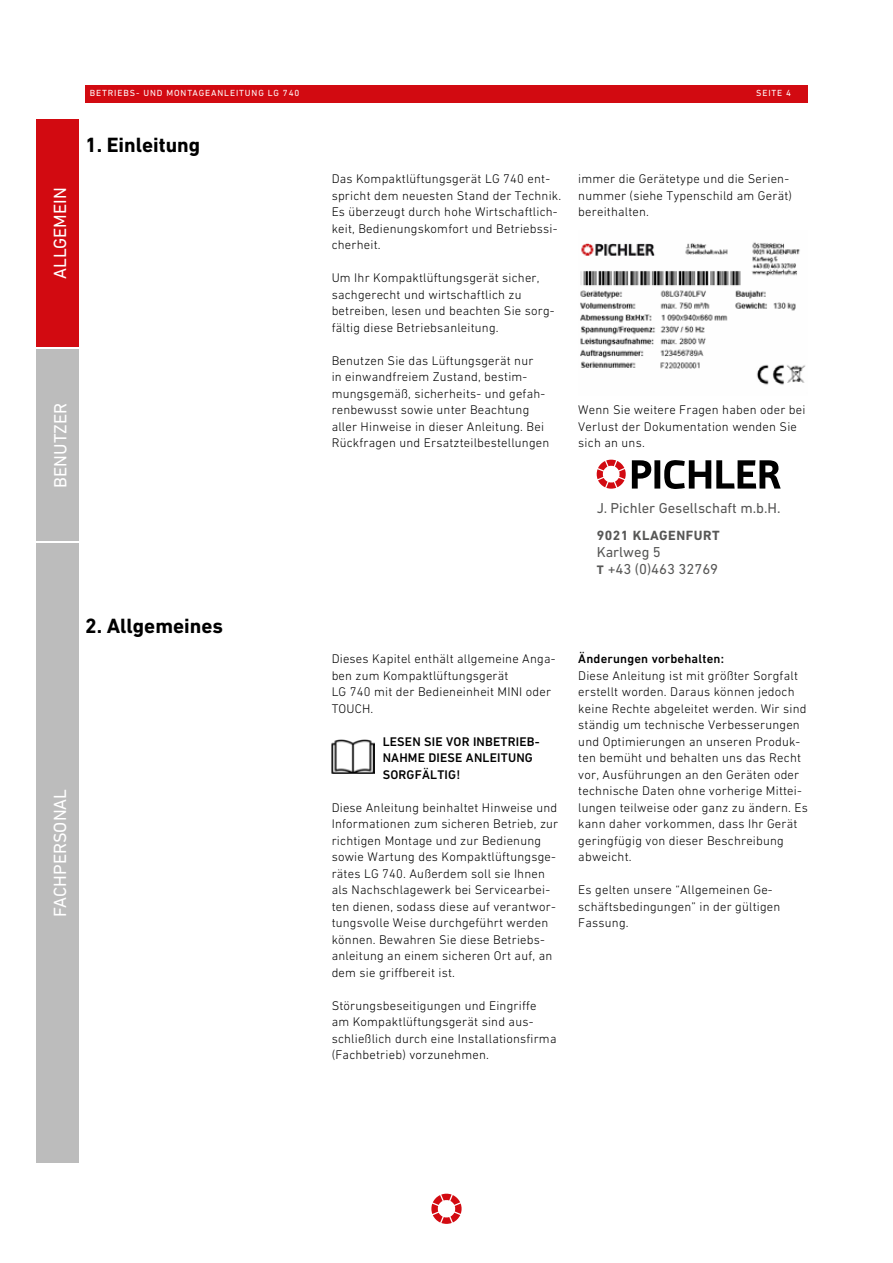
<style>
.page{position:relative;width:893px;height:1263px;background:#fff}
.page>*{position:absolute;margin:0;border:0;box-sizing:border-box;transform-origin:0 0}
.t1{font:700 21px "DIN Next LT Pro";color:#000}
.t2{font:18px "DIN Next LT Pro";color:#fff}
.t3{font:14.7px/16.8px "DIN Next LT Pro";color:#575756}
.t4{font:700 13.65px "DIN Next LT Pro";letter-spacing:.04em;color:#575756}
.t5{font:300 12.75px/16.5px "DIN Next LT Pro";letter-spacing:.015em;color:#000}
.t6{font:500 12.75px/16.5px "DIN Next LT Pro";letter-spacing:.015em;color:#000}
.t7{font:9px "DIN Next LT Pro";letter-spacing:.1em;color:#fff}
.s1{font-weight:700;font-size:12.6px}
</style>
<div class="page">
<svg style="left:431px;top:1194px;width:31px;height:30px"></svg>
<div style="left:85px;top:85px;width:723px;height:17px;background:#d20a11"></div>
<div style="left:36px;top:349px;width:43px;height:192px;background:#bcbcbc"></div>
<div style="left:36px;top:119px;width:43px;height:228px;background:#d20a11"></div>
<div style="left:36px;top:543px;width:43px;height:619px;background:#bcbcbc"></div>
<img style="left:332px;top:740px;width:42px;height:34px">
<img style="left:580px;top:242px;width:226px;height:143px">
<svg style="left:597px;top:460px;width:29px;height:29px"></svg>
<svg style="left:632px;top:460px;width:149px;height:29px"></svg>
<h2 class="t2" style="left:50px;top:279px;width:93px;rotate:-90deg">ALLGEMEIN</h2>
<h2 class="t2" style="left:50px;top:487px;width:86px;rotate:-90deg">BENUTZER</h2>
<h2 class="t2" style="left:50px;top:916px;width:129px;rotate:-90deg">FACHPERSONAL</h2>
<p class="t7" style="left:90px;top:88px;width:211px">BETRIEBS- UND MONTAGEANLEITUNG LG 740</p>
<p class="t7" style="left:756px;top:88px;width:37px">SEITE 4</p>
<h1 class="t1" style="left:85px;top:132px;width:117px">1. Einleitung</h1>
<h1 class="t1" style="left:85px;top:614px;width:139px">2. Allgemeines</h1>
<p class="t5" style="left:332px;top:170px;width:231px">Das Kompaktlüftungsgerät LG 740 ent&shy;spricht dem neuesten Stand der Technik.<br>Es überzeugt durch hohe Wirtschaftlich&shy;keit, Bedienungskomfort und Betriebssi&shy;cherheit.</p>
<p class="t5" style="left:332px;top:269px;width:225px">Um Ihr Kompaktlüftungsgerät sicher, sachgerecht und wirtschaftlich zu betreiben, lesen und beachten Sie sorg&shy;fältig diese Betriebsanleitung.</p>
<p class="t5" style="left:332px;top:352px;width:219px">Benutzen Sie das Lüftungsgerät nur<br>in einwandfreiem Zustand, bestim&shy;mungsgemäß, sicherheits- und gefah&shy;renbewusst sowie unter Beachtung aller Hinweise in dieser Anleitung. Bei Rückfragen und Ersatzteilbestellungen</p>
<p class="t5" style="left:578px;top:170px;width:215px">immer die Gerätetype und die Serien&shy;nummer (siehe Typenschild am Gerät) bereithalten.</p>
<p class="t5" style="left:578px;top:401px;width:229px">Wenn Sie weitere Fragen haben oder bei<br>Verlust der Dokumentation wenden Sie sich an uns.</p>
<p class="t3" style="left:597px;top:500px;width:185px">J. Pichler Gesellschaft m.b.H.</p>
<p class="t4" style="left:597px;top:528px;width:125px">9021 KLAGENFURT</p>
<p class="t3" style="left:597px;top:543px;width:123px">Karlweg 5<br><span class="s1">T</span> +43 (0)463 32769</p>
<p class="t5" style="left:332px;top:650px;width:225px">Dieses Kapitel enthält allgemeine Anga&shy;ben zum Kompaktlüftungsgerät<br>LG 740 mit der Bedieneinheit MINI oder<br>TOUCH.</p>
<p class="t6" style="left:383px;top:733px;width:159px">LESEN SIE VOR INBETRIEB-<br>NAHME DIESE ANLEITUNG<br>SORGFÄLTIG!</p>
<p class="t5" style="left:332px;top:799px;width:228px">Diese Anleitung beinhaltet Hinweise und Informationen zum sicheren Betrieb, zur richtigen Montage und zur Bedienung sowie Wartung des Kompaktlüftungsge&shy;rätes LG 740. Außerdem soll sie Ihnen als Nachschlagewerk bei Servicearbei&shy;ten dienen, sodass diese auf verantwor&shy;tungsvolle Weise durchgeführt werden können. Bewahren Sie diese Betriebs&shy;anleitung an einem sicheren Ort auf, an dem sie griffbereit ist.</p>
<p class="t5" style="left:332px;top:997px;width:226px">Störungsbeseitigungen und Eingriffe am Kompaktlüftungsgerät sind aus&shy;schließlich durch eine Installationsfirma (Fachbetrieb) vorzunehmen.</p>
<p class="t6" style="left:578px;top:650px;width:147px">Änderungen vorbehalten:</p>
<p class="t5" style="left:578px;top:667px;width:231px">Diese Anleitung ist mit größter Sorgfalt erstellt worden. Daraus können jedoch keine Rechte abgeleitet werden. Wir sind ständig um technische Verbesserungen und Optimierungen an unseren Produk&shy;ten bemüht und behalten uns das Recht vor, Ausführungen an den Geräten oder technische Daten ohne vorherige Mittei&shy;lungen teilweise oder ganz zu ändern. Es kann daher vorkommen, dass Ihr Gerät geringfügig von dieser Beschreibung abweicht.</p>
<p class="t5" style="left:578px;top:881px;width:204px">Es gelten unsere “Allgemeinen Ge&shy;schäftsbedingungen” in der gültigen<br>Fassung.</p>
</div>
